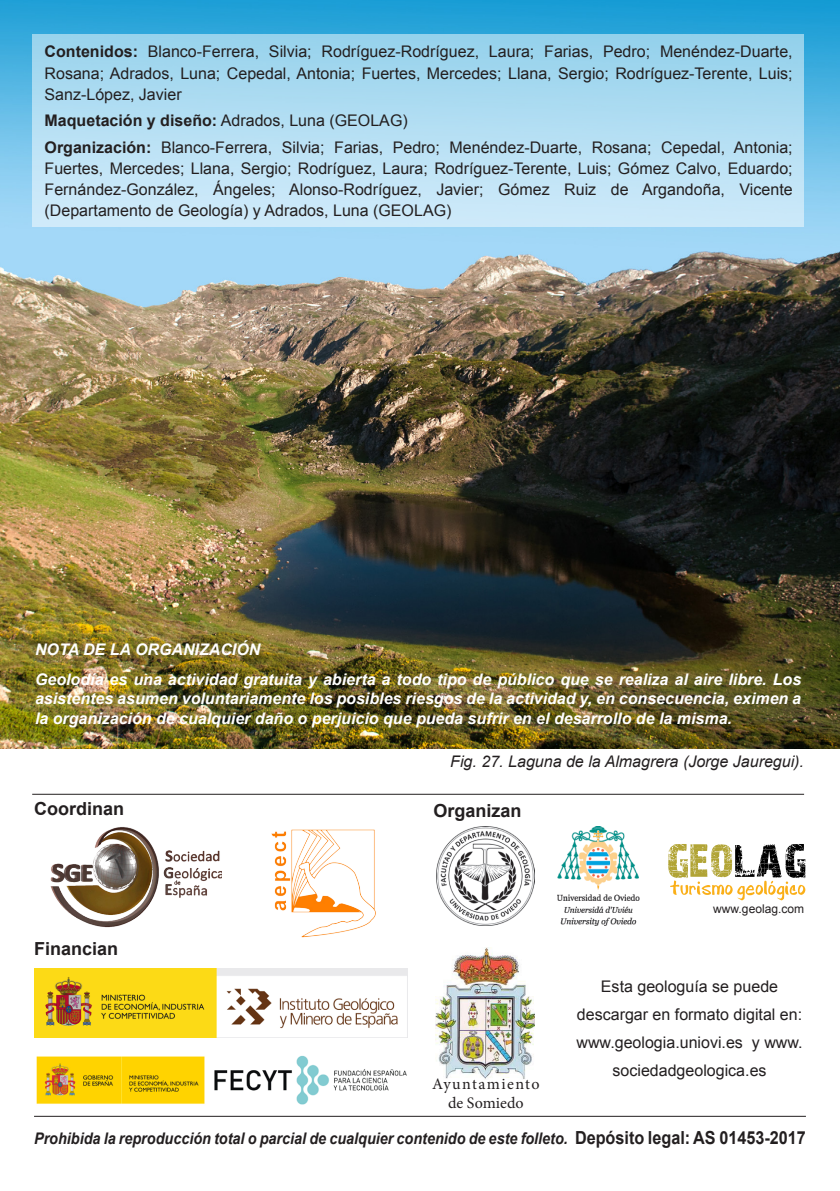
<style>
.page{position:relative;width:840px;height:1191px;background:#fff}
.page>*{position:absolute;margin:0;border:0;box-sizing:border-box;transform-origin:0 0}
.t1{font:700 18px "Arial";color:#231f20}
.t2{font:16px/21px "Arial";color:#231f20;text-align:justify}
.t3{font:italic 700 16px/19.2px "Arial";color:#fff;text-align:justify}
.t4{font:italic 700 16px "Arial";color:#231f20;scale:.9 1}
.t5{font:italic 16px "Arial";color:#231f20}
.t6{font:16px/19.2px "Minion Pro";letter-spacing:.07em;color:#231f20;text-align:center}
.t7{font:12px "Arial";color:#231f20}
.s1{font-weight:700}
.s2{font-style:normal;font-size:18px}
</style>
<div class="page">
<img style="left:0;top:0;width:839px;height:748px">
<img style="left:557px;top:826px;width:83px;height:99px">
<img style="left:50px;top:827px;width:171px;height:101px">
<img style="left:271px;top:829px;width:105px;height:109px">
<img style="left:435px;top:947px;width:99px;height:132px">
<div style="left:32px;top:34px;width:771px;height:193px;background:linear-gradient(to bottom,#96d2ec,#d1ebfa)"></div>
<hr style="left:34px;top:1115px;width:771px;height:1px;background:#231f20">
<img style="left:436px;top:826px;width:98px;height:99px">
<svg style="left:668px;top:844px;width:136px;height:56px"></svg>
<hr style="left:32px;top:793px;width:771px;height:1px;background:#231f20">
<img style="left:35px;top:968px;width:372px;height:70px">
<img style="left:36px;top:1055px;width:371px;height:50px">
<p class="t2" style="left:45px;top:42px;width:749px"><span class="s1">Contenidos:</span> Blanco-Ferrera, Silvia; Rodríguez-Rodríguez, Laura; Farias, Pedro; Menéndez-Duarte, Rosana; Adrados, Luna; Cepedal, Antonia; Fuertes, Mercedes; Llana, Sergio; Rodríguez-Terente, Luis; Sanz-López, Javier</p>
<p class="t2" style="left:45px;top:110px;width:364px"><span class="s1">Maquetación y diseño:</span> Adrados, Luna (GEOLAG)</p>
<p class="t2" style="left:45px;top:137px;width:749px"><span class="s1">Organización:</span> Blanco-Ferrera, Silvia; Farias, Pedro; Menéndez-Duarte, Rosana; Cepedal, Antonia; Fuertes, Mercedes; Llana, Sergio; Rodríguez, Laura; Rodríguez-Terente, Luis; Gómez Calvo, Eduardo; Fernández-González, Ángeles; Alonso-Rodríguez, Javier; Gómez Ruiz de Argandoña, Vicente (Departamento de Geología) y Adrados, Luna (GEOLAG)</p>
<p class="t3" style="left:35px;top:640px;width:227px">NOTA DE LA ORGANIZACIÓN</p>
<p class="t3" style="left:35px;top:670px;width:767px">Geolodía es una actividad gratuita y abierta a todo tipo de público que se realiza al aire libre. Los asistentes asumen voluntariamente los posibles riesgos de la actividad y, en consecuencia, eximen a la organización de cualquier daño o perjuicio que pueda sufrir en el desarrollo de la misma.</p>
<p class="t5" style="left:450px;top:750px;width:355px">Fig. 27. Laguna de la Almagrera (Jorge Jauregui).</p>
<p class="t1" style="left:34px;top:797px;width:91px">Coordinan</p>
<p class="t1" style="left:433px;top:798px;width:90px">Organizan</p>
<p class="t1" style="left:34px;top:937px;width:86px">Financian</p>
<p class="t6" style="left:432px;top:1074px;width:109px">Ayuntamiento de Somiedo</p>
<p class="t7" style="left:712px;top:901px;width:92px">www.geolag.com</p>
<p class="t2" style="left:576px;top:973px;width:227px;line-height:28px;text-align:center">Esta geologuía se puede descargar en formato digital en: www.geologia.uniovi.es y www. sociedadgeologica.es</p>
<p class="t4" style="left:34px;top:1127px;width:858px">Prohibida la reproducción total o parcial de cualquier contenido de este folleto. <span class="s2">Depósito legal: AS 01453-2017</span></p>
</div>
